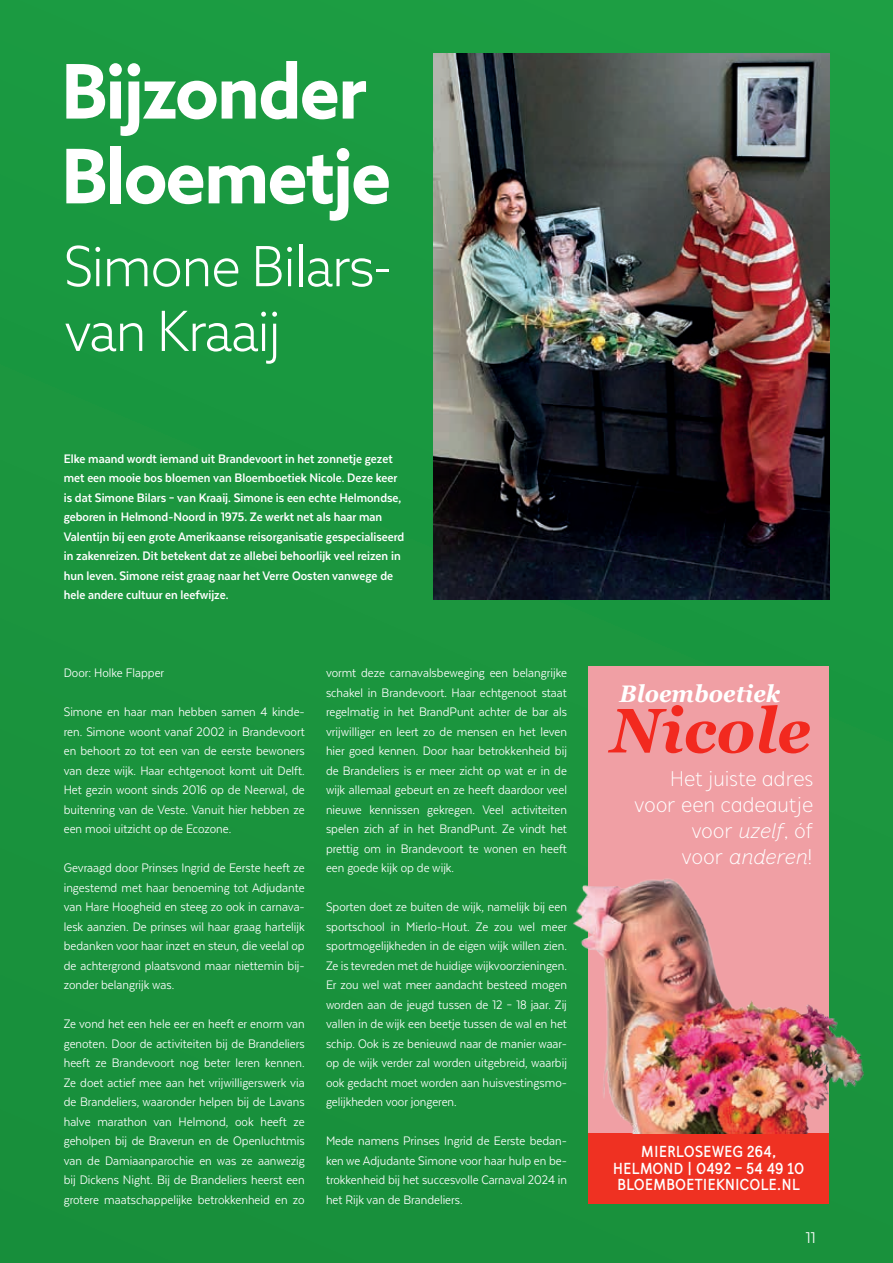
<style>
.page{position:relative;width:893px;height:1263px;background:#1a953e}
.page>*{position:absolute;margin:0;border:0;box-sizing:border-box;transform-origin:0 0}
.t1{font:700 75.3px/84.8px "Azo Sans";letter-spacing:-.025em;color:#fff;scale:.95 1}
.t2{font:italic 700 62.7px "Georgia";color:#f2291f}
.t3{font:300 55.5px/64.8px "Azo Sans";letter-spacing:-.025em;color:#fff;scale:.95 1}
.t4{font:italic 700 23.85px "Georgia";color:#fff;scale:.94 1}
.t5{font:300 21.75px/26.1px "Mucho Sans";letter-spacing:-.01em;color:#fff;text-align:right}
.t6{font:18px "Texta Narrow";color:#fff}
.t7{font:700 16.35px/16.5px "Mucho Sans";color:#fff;text-align:center;scale:.94 1}
.t8{font:14.25px/19.5px "Texta Narrow";color:#fff;text-align:justify}
.t9{font:700 14.25px/19.5px "Texta Narrow";color:#fff}
.s1{font-style:italic}
</style>
<div class="page">
<img style="left:434px;top:53px;width:395px;height:546px">
<div style="left:588px;top:666px;width:241px;height:518px;background:#f09fa4"></div>
<div style="left:588px;top:1133px;width:241px;height:70px;background:#ef3122"></div>
<img style="left:573px;top:878px;width:291px;height:255px">
<h1 class="t1" style="left:62px;top:48px;width:349px">Bijzonder<br>Bloemetje</h1>
<h3 class="t3" style="left:64px;top:233px;width:347px">Simone Bilars&shy;van Kraaij</h3>
<p class="t9" style="left:64px;top:448px;width:342px">Elke maand wordt iemand uit Brandevoort in het zonnetje gezet met een mooie bos bloemen van Bloemboetiek Nicole. Deze keer is dat Simone Bilars – van Kraaij. Simone is een echte Helmondse, geboren in Helmond-Noord in 1975. Ze werkt net als haar man Valentijn bij een grote Amerikaanse reisorganisatie gespecialiseerd in zakenreizen. Dit betekent dat ze allebei behoorlijk veel reizen in hun leven. Simone reist graag naar het Verre Oosten vanwege de hele andere cultuur en leefwijze.</p>
<p class="t8" style="left:64px;top:663px;width:102px">Door: Holke Flapper</p>
<p class="t8" style="left:64px;top:702px;width:242px">Simone en haar man hebben samen 4 kinde&shy;ren. Simone woont vanaf 2002 in Brandevoort en behoort zo tot een van de eerste bewoners van deze wijk. Haar echtgenoot komt uit Delft.<br>Het gezin woont sinds 2016 op de Neerwal, de buitenring van de Veste. Vanuit hier hebben ze een mooi uitzicht op de Ecozone.</p>
<p class="t8" style="left:64px;top:858px;width:243px">Gevraagd door Prinses Ingrid de Eerste heeft ze ingestemd met haar benoeming tot Adjudante van Hare Hoogheid en steeg zo ook in carnava&shy;lesk aanzien. De prinses wil haar graag hartelijk bedanken voor haar inzet en steun, die veelal op de achtergrond plaatsvond maar niettemin bij&shy;zonder belangrijk was.</p>
<p class="t8" style="left:64px;top:1014px;width:242px">Ze vond het een hele eer en heeft er enorm van genoten. Door de activiteiten bij de Brandeliers heeft ze Brandevoort nog beter leren kennen.<br>Ze doet actief mee aan het vrijwilligerswerk via de Brandeliers, waaronder helpen bij de Lavans halve marathon van Helmond, ook heeft ze geholpen bij de Braverun en de Openluchtmis van de Damiaanparochie en was ze aanwezig bij Dickens Night. Bij de Brandeliers heerst een grotere maatschappelijke betrokkenheid en zo</p>
<p class="t8" style="left:326px;top:663px;width:242px">vormt deze carnavalsbeweging een belangrijke schakel in Brandevoort. Haar echtgenoot staat regelmatig in het BrandPunt achter de bar als vrijwilliger en leert zo de mensen en het leven hier goed kennen. Door haar betrokkenheid bij de Brandeliers is er meer zicht op wat er in de wijk allemaal gebeurt en ze heeft daardoor veel nieuwe kennissen gekregen. Veel activiteiten spelen zich af in het BrandPunt. Ze vindt het prettig om in Brandevoort te wonen en heeft een goede kijk op de wijk.</p>
<p class="t8" style="left:326px;top:897px;width:243px">Sporten doet ze buiten de wijk, namelijk bij een sportschool in Mierlo-Hout. Ze zou wel meer sportmogelijkheden in de eigen wijk willen zien.<br>Ze is tevreden met de huidige wijkvoorzieningen.<br>Er zou wel wat meer aandacht besteed mogen worden aan de jeugd tussen de 12 – 18 jaar. Zij vallen in de wijk een beetje tussen de wal en het schip. Ook is ze benieuwd naar de manier waar&shy;op de wijk verder zal worden uitgebreid, waarbij ook gedacht moet worden aan huisvestingsmo&shy;gelijkheden voor jongeren.</p>
<p class="t8" style="left:326px;top:1131px;width:242px">Mede namens Prinses Ingrid de Eerste bedan&shy;ken we Adjudante Simone voor haar hulp en be&shy;trokkenheid bij het succesvolle Carnaval 2024 in het Rijk van de Brandeliers.</p>
<h3 class="t4" style="left:620px;top:676px;width:173px">Bloemboetiek</h3>
<h2 class="t2" style="left:611px;top:684px;width:202px">Nicole</h2>
<h3 class="t5" style="left:634px;top:766px;width:180px">Het juiste adres voor een cadeautje voor <span class="s1">uzelf</span>, óf<br>voor <span class="s1">anderen</span>!</h3>
<p class="t7" style="left:613px;top:1143px;width:206px">MIERLOSEWEG 264,<br>HELMOND | 0492 - 54 49 10<br>BLOEMBOETIEKNICOLE.NL</p>
<p class="t6" style="left:806px;top:1228px;width:11px">11</p>
</div>
